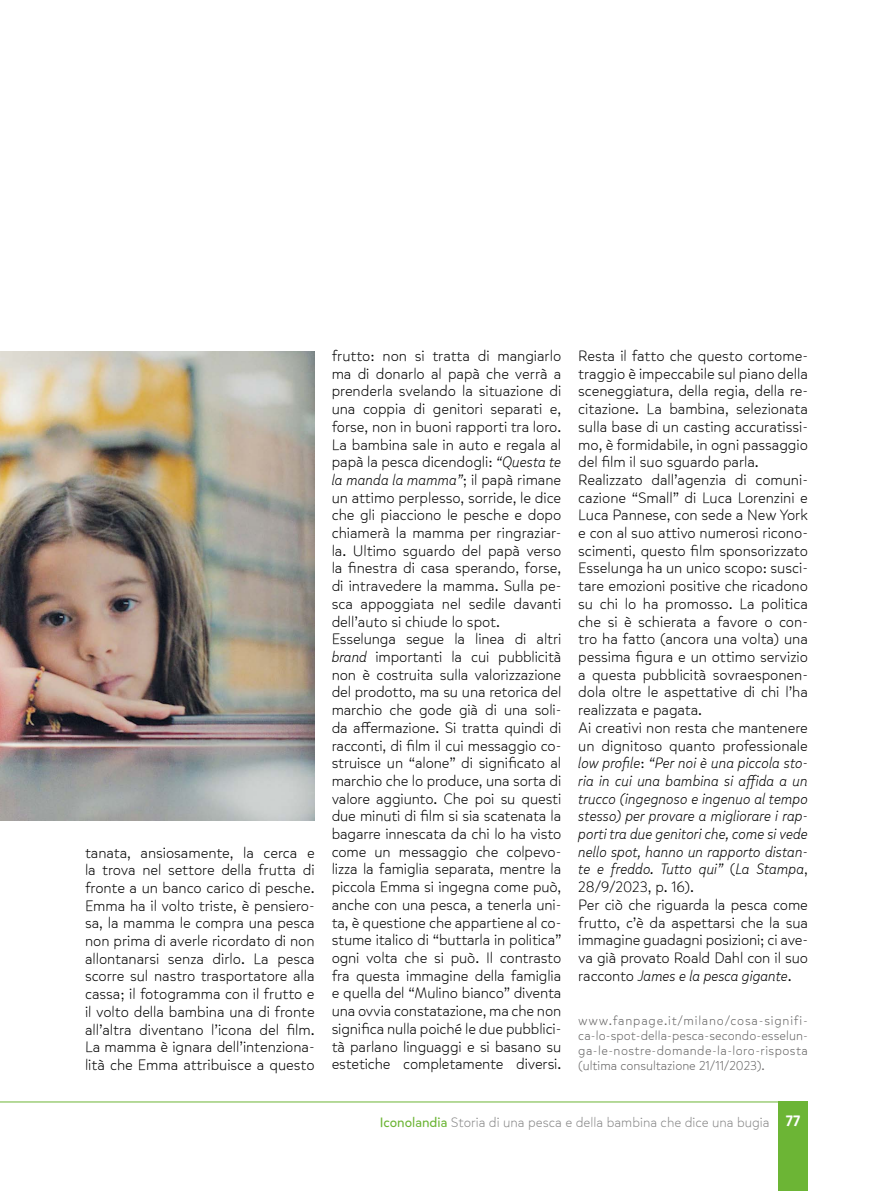
<style>
.page{position:relative;width:893px;height:1191px;background:#fff}
.page>*{position:absolute;margin:0;border:0;box-sizing:border-box;transform-origin:0 0}
.t1{font:300 15px/17.7px "Mikado";letter-spacing:-.01em;color:#000}
.t2{font:300 13.5px "Mikado";color:#878787}
.t3{font:300 12.75px/15px "Mikado";color:#646363;text-align:justify}
.s1{font-style:italic}
.s2{font-weight:400;color:#6cb535}
.s3{font-weight:500;font-size:15px;color:#fff}
</style>
<div class="page">
<hr style="left:0;top:1101px;width:808px;height:1px;background:#6cb535">
<div style="left:778px;top:1101px;width:30px;height:90px;background:#6cb535"></div>
<img style="left:0;top:352px;width:315px;height:469px">
<p class="t1" style="left:85px;top:843px;width:231px;text-align:justify">tanata, ansiosamente, la cerca e la trova nel settore della frutta di fronte a un banco carico di pesche.<br>Emma ha il volto triste, è pensiero&shy;sa, la mamma le compra una pesca non prima di averle ricordato di non allontanarsi senza dirlo. La pesca scorre sul nastro trasportatore alla cassa; il fotogramma con il frutto e il volto della bambina una di fronte all’altra diventano l’icona del film.<br>La mamma è ignara dell’intenziona&shy;lità che Emma attribuisce a questo</p>
<p class="t1" style="left:332px;top:347px;width:231px">frutto: non si tratta di mangiarlo ma di donarlo al papà che verrà a prenderla svelando la situazione di una coppia di genitori separati e, forse, non in buoni rapporti tra loro.<br>La bambina sale in auto e regala al papà la pesca dicendogli: <span class="s1">“Questa te la manda la mamma”</span>; il papà rimane un attimo perplesso, sorride, le dice che gli piacciono le pesche e dopo chiamerà la mamma per ringraziar&shy;la. Ultimo sguardo del papà verso la finestra di casa sperando, forse, di intravedere la mamma. Sulla pe&shy;sca appoggiata nel sedile davanti dell’auto si chiude lo spot.<br>Esselunga segue la linea di altri <span class="s1">brand</span> importanti la cui pubblicità non è costruita sulla valorizzazione del prodotto, ma su una retorica del marchio che gode già di una soli&shy;da affermazione. Si tratta quindi di racconti, di film il cui messaggio co&shy;struisce un “alone” di significato al marchio che lo produce, una sorta di valore aggiunto. Che poi su questi due minuti di film si sia scatenata la bagarre innescata da chi lo ha visto come un messaggio che colpevo&shy;lizza la famiglia separata, mentre la piccola Emma si ingegna come può, anche con una pesca, a tenerla uni&shy;ta, è questione che appartiene al co&shy;stume italico di “buttarla in politica” ogni volta che si può. Il contrasto fra questa immagine della famiglia e quella del “Mulino bianco” diventa una ovvia constatazione, ma che non significa nulla poiché le due pubblici&shy;tà parlano linguaggi e si basano su estetiche completamente diversi.</p>
<p class="t1" style="left:578px;top:347px;width:231px">Resta il fatto che questo cortome&shy;traggio è impeccabile sul piano della sceneggiatura, della regia, della re&shy;citazione. La bambina, selezionata sulla base di un casting accuratissi&shy;mo, è formidabile, in ogni passaggio del film il suo sguardo parla.<br>Realizzato dall’agenzia di comuni&shy;cazione “Small” di Luca Lorenzini e Luca Pannese, con sede a New York e con al suo attivo numerosi ricono&shy;scimenti, questo film sponsorizzato Esselunga ha un unico scopo: susci&shy;tare emozioni positive che ricadono su chi lo ha promosso. La politica che si è schierata a favore o con&shy;tro ha fatto (ancora una volta) una pessima figura e un ottimo servizio a questa pubblicità sovraesponen&shy;dola oltre le aspettative di chi l’ha realizzata e pagata.<br>Ai creativi non resta che mantenere un dignitoso quanto professionale <span class="s1">low profile</span>: <span class="s1">“Per noi è una piccola sto&shy;ria in cui una bambina si affida a un trucco (ingegnoso e ingenuo al tempo stesso) per provare a migliorare i rap&shy;porti tra due genitori che, come si vede nello spot, hanno un rapporto distan&shy;te e freddo. Tutto qui”</span> (<span class="s1">La Stampa</span>, 28/9/2023, p. 16).<br>Per ciò che riguarda la pesca come frutto, c’è da aspettarsi che la sua immagine guadagni posizioni; ci ave&shy;va già provato Roald Dahl con il suo racconto <span class="s1">James e la pesca gigante</span>.</p>
<p class="t3" style="left:578px;top:1012px;width:231px">www.fanpage.it/milano/cosa-signifi&shy;ca-lo-spot-della-pesca-secondo-esselun&shy;ga-le-nostre-domande-la-loro-risposta (ultima consultazione 21/11/2023).</p>
<p class="t2" style="left:380px;top:1114px;width:422px"><span class="s2">Iconolandia</span> Storia di una pesca e della bambina che dice una bugia <span class="s3">77</span></p>
</div>
